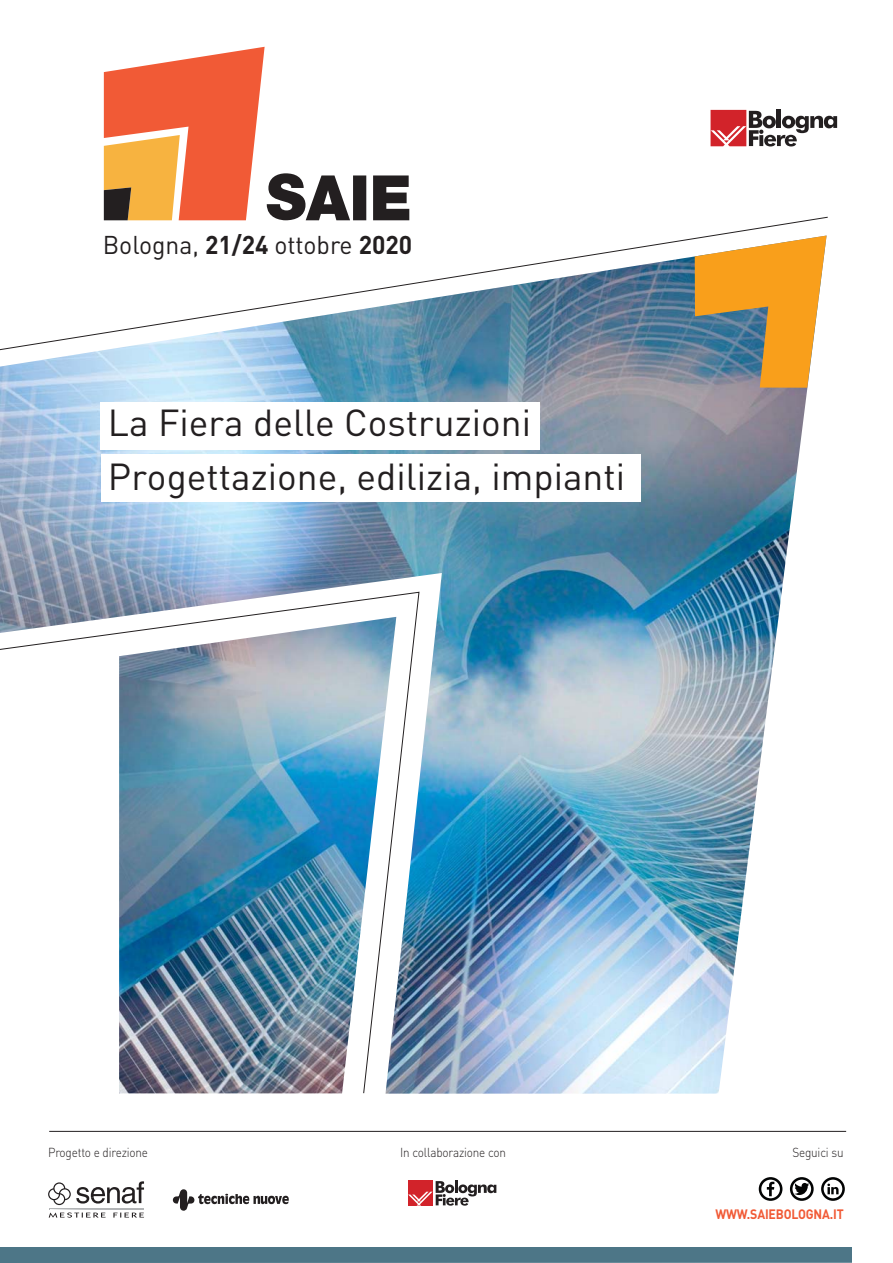
<style>
.page{position:relative;width:893px;height:1263px;background:#fff}
.page>*{position:absolute;margin:0;border:0;box-sizing:border-box;transform-origin:0 0}
.t1{font:37.2px/54.2px "DIN";color:#231f20}
.t2{font:25.5px "DIN";color:#231f20}
.t3{font:700 13.5px "DIN";letter-spacing:-.015em;color:#f15a36;scale:.91 1}
.t4{font:300 12.9px "DIN";letter-spacing:-.015em;color:#231f20;scale:.91 1}
.s1{font-weight:700}
</style>
<div class="page">
<div style="left:0;top:1247px;width:851px;height:16px;background:#4d7687"></div>
<hr style="left:49px;top:1131px;width:797px;height:1px;background:#231f20">
<svg style="left:48px;top:1181px;width:96px;height:24px"></svg>
<svg style="left:49px;top:1212px;width:57px;height:5px"></svg>
<svg style="left:113px;top:1212px;width:31px;height:5px"></svg>
<hr style="left:49px;top:1208px;width:94px;height:2px;background:#b2b4b6">
<svg style="left:50px;top:1209px;width:40px;height:1px"></svg>
<svg style="left:173px;top:1189px;width:116px;height:22px"></svg>
<svg style="left:794px;top:1183px;width:15px;height:12px"></svg>
<div style="left:790px;top:1177px;width:24px;height:24px;border:3px solid #020303;border-radius:50%"></div>
<div style="left:821px;top:1177px;width:24px;height:24px;border:3px solid #020303;border-radius:50%"></div>
<div style="left:759px;top:1177px;width:23px;height:24px;border:3px solid #020303;border-radius:50%"></div>
<svg style="left:767px;top:1182px;width:7px;height:14px"></svg>
<svg style="left:827px;top:1183px;width:11px;height:11px"></svg>
<svg style="left:710px;top:110px;width:127px;height:36px"></svg>
<svg style="left:104px;top:47px;width:305px;height:169px"></svg>
<svg style="left:408px;top:1180px;width:88px;height:26px"></svg>
<img style="left:0;top:359px;width:808px;height:735px">
<svg style="left:695px;top:359px;width:116px;height:29px;background:#a68f68"></svg>
<img style="left:0;top:591px;width:420px;height:503px">
<svg style="left:0;top:216px;width:828px;height:143px"></svg>
<div style="left:101px;top:402px;width:439px;height:48px;background:#fff"></div>
<div style="left:101px;top:454px;width:540px;height:48px;background:#fff"></div>
<p class="t2" style="left:103px;top:231px;width:311px">Bologna, <span class="s1">21/24</span> ottobre <span class="s1">2020</span></p>
<p class="t1" style="left:108px;top:396px;width:519px">La Fiera delle Costruzioni<br>Progettazione, edilizia, impianti</p>
<p class="t4" style="left:48px;top:1148px;width:111px">Progetto e direzione</p>
<p class="t4" style="left:400px;top:1148px;width:118px">In collaborazione con</p>
<p class="t4" style="left:792px;top:1148px;width:58px">Seguici su</p>
<p class="t3" style="left:715px;top:1209px;width:143px">WWW.SAIEBOLOGNA.IT</p>
</div>
